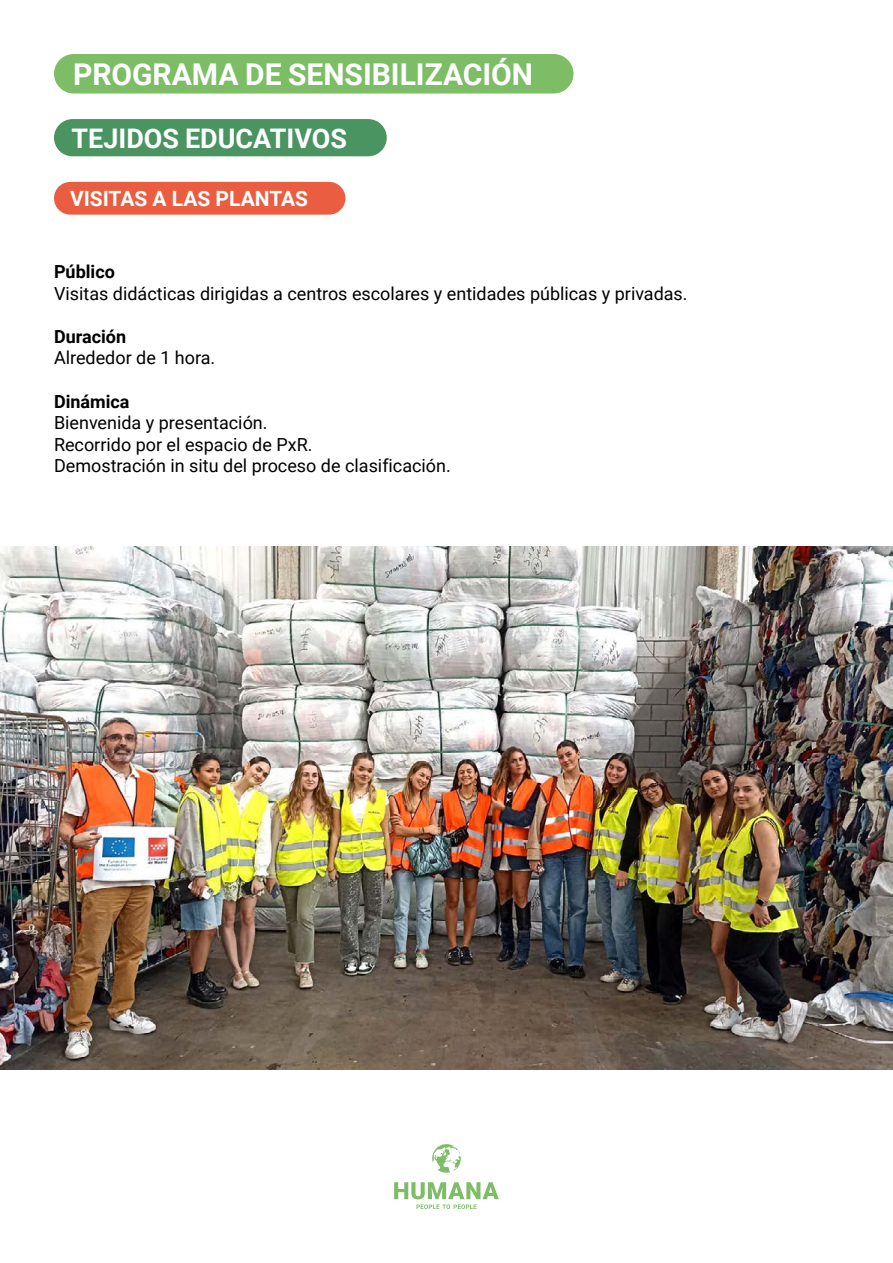
<style>
.page{position:relative;width:893px;height:1263px;background:#fff}
.page>*{position:absolute;margin:0;border:0;box-sizing:border-box;transform-origin:0 0}
.t1{font:700 30px "Roboto";color:#fff}
.t2{font:700 27px "Roboto";color:#fff}
.t3{font:700 21px "Roboto";color:#fff}
.t4{font:18px/21.6px "Roboto";color:#000}
.t5{font:700 18px "Roboto";color:#000}
</style>
<div class="page">
<svg style="left:432px;top:1144px;width:29px;height:29px"></svg>
<svg style="left:394px;top:1182px;width:105px;height:27px"></svg>
<div style="left:54px;top:54px;width:519px;height:40px;background:#7dbd66;border-radius:20px"></div>
<div style="left:54px;top:119px;width:333px;height:37px;background:#4a9462;border-radius:19px"></div>
<div style="left:54px;top:182px;width:291px;height:33px;background:#eb5d40;border-radius:16px"></div>
<img style="left:0;top:547px;width:893px;height:523px">
<h1 class="t1" style="left:73px;top:53px;width:462px">PROGRAMA DE SENSIBILIZACIÓN</h1>
<h2 class="t2" style="left:72px;top:119px;width:277px">TEJIDOS EDUCATIVOS</h2>
<p class="t3" style="left:70px;top:184px;width:240px">VISITAS A LAS PLANTAS</p>
<p class="t5" style="left:54px;top:259px;width:62px">Público</p>
<p class="t4" style="left:54px;top:282px;width:635px">Visitas didácticas dirigidas a centros escolares y entidades públicas y privadas.</p>
<p class="t5" style="left:54px;top:324px;width:74px">Duración</p>
<p class="t4" style="left:54px;top:346px;width:163px">Alrededor de 1 hora.</p>
<p class="t5" style="left:54px;top:389px;width:77px">Dinámica</p>
<p class="t4" style="left:54px;top:411px;width:398px">Bienvenida y presentación.<br>Recorrido por el espacio de PxR.<br>Demostración in situ del proceso de clasificación.</p>
</div>
